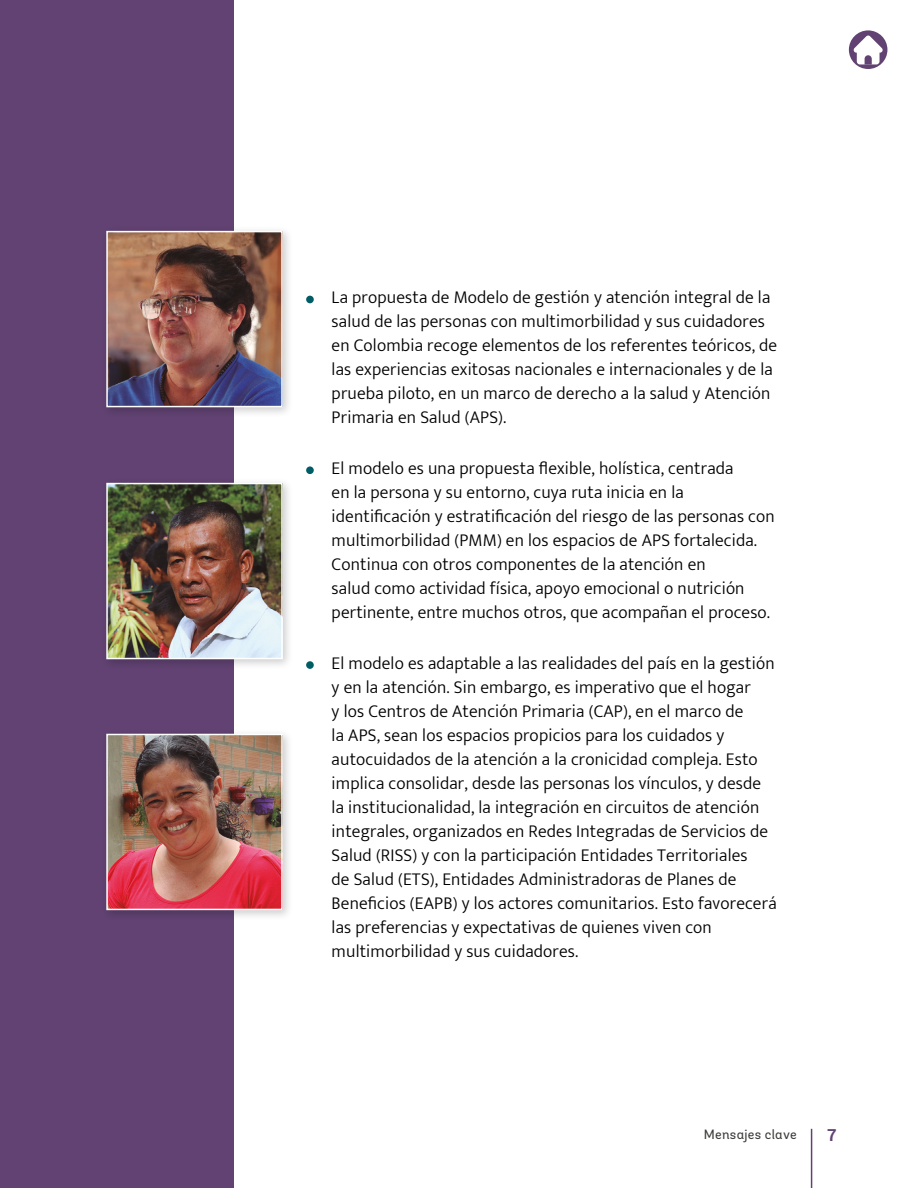
<style>
.page{position:relative;width:918px;height:1188px;background:#fff}
.page>*{position:absolute;margin:0;border:0;box-sizing:border-box;transform-origin:0 0}
.t1{font:300 18px/24px "Mukta Mahee";letter-spacing:.01em;color:#000}
.t2{font:700 16.5px "Roboto";color:#614272}
.t3{font:13.5px "Andes";letter-spacing:.02em;color:#3c3c3b}
</style>
<div class="page">
<hr style="left:811px;top:1129px;width:1px;height:59px;background:#614272">
<div style="left:0;top:0;width:233px;height:1188px;background:#614272"></div>
<div style="left:101px;top:226px;width:193px;height:193px;background:#000;opacity:.2"></div>
<img style="left:109px;top:234px;width:171px;height:170px">
<div style="left:106px;top:231px;width:177px;height:176px;border:2px solid #fff"></div>
<div style="left:101px;top:478px;width:193px;height:193px;background:#000;opacity:.2"></div>
<img style="left:109px;top:486px;width:171px;height:170px">
<div style="left:106px;top:483px;width:177px;height:176px;border:2px solid #fff"></div>
<div style="left:306px;top:296px;width:8px;height:7px;background:#005d66;border-radius:50%"></div>
<div style="left:306px;top:466px;width:8px;height:8px;background:#005d66;border-radius:50%"></div>
<div style="left:306px;top:661px;width:8px;height:8px;background:#005d66;border-radius:50%"></div>
<div style="left:101px;top:729px;width:193px;height:192px;background:#000;opacity:.2"></div>
<img style="left:109px;top:737px;width:171px;height:170px">
<div style="left:106px;top:734px;width:177px;height:176px;border:2px solid #fff"></div>
<div style="left:849px;top:30px;width:38px;height:39px;background:#614272;border-radius:50%"></div>
<svg style="left:854px;top:36px;width:29px;height:29px"></svg>
<p class="t1" style="left:332px;top:285px;width:447px">La propuesta de Modelo de gestión y atención integral de la salud de las personas con multimorbilidad y sus cuidadores en Colombia recoge elementos de los referentes teóricos, de las experiencias exitosas nacionales e internacionales y de la prueba piloto, en un marco de derecho a la salud y Atención Primaria en Salud (APS).</p>
<p class="t1" style="left:332px;top:456px;width:445px">El modelo es una propuesta flexible, holística, centrada<br>en la persona y su entorno, cuya ruta inicia en la identificación y estratificación del riesgo de las personas con multimorbilidad (PMM) en los espacios de APS fortalecida.<br>Continua con otros componentes de la atención en<br>salud como actividad física, apoyo emocional o nutrición pertinente, entre muchos otros, que acompañan el proceso.</p>
<p class="t1" style="left:332px;top:651px;width:447px">El modelo es adaptable a las realidades del país en la gestión y en la atención. Sin embargo, es imperativo que el hogar<br>y los Centros de Atención Primaria (CAP), en el marco de<br>la APS, sean los espacios propicios para los cuidados y autocuidados de la atención a la cronicidad compleja. Esto implica consolidar, desde las personas los vínculos, y desde la institucionalidad, la integración en circuitos de atención integrales, organizados en Redes Integradas de Servicios de Salud (RISS) y con la participación Entidades Territoriales<br>de Salud (ETS), Entidades Administradoras de Planes de Beneficios (EAPB) y los actores comunitarios. Esto favorecerá las preferencias y expectativas de quienes viven con multimorbilidad y sus cuidadores.</p>
<p class="t3" style="left:704px;top:1126px;width:94px">Mensajes clave</p>
<p class="t2" style="left:827px;top:1123px;width:11px">7</p>
</div>
